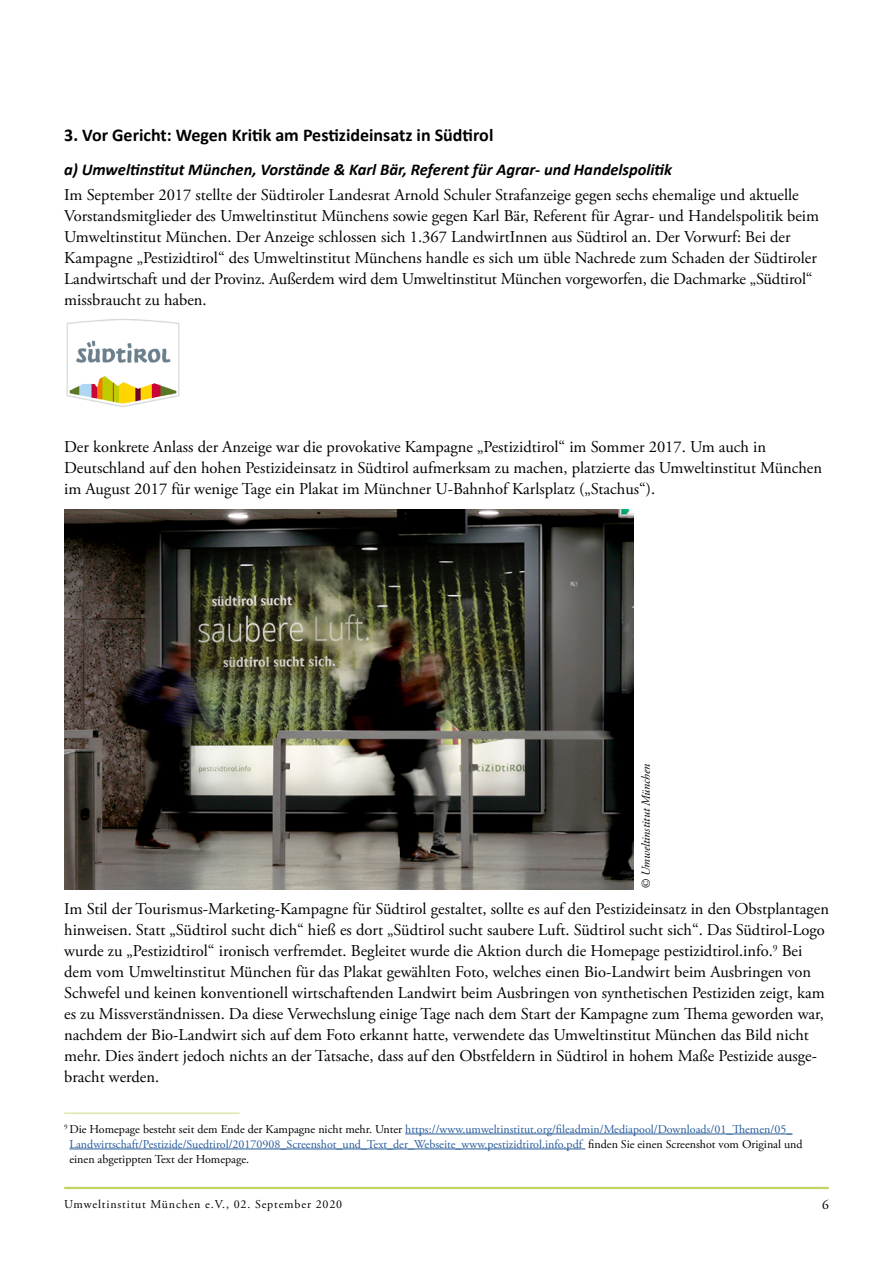
<style>
.page{position:relative;width:893px;height:1263px;background:#fff}
.page>*{position:absolute;margin:0;border:0;box-sizing:border-box;transform-origin:0 0}
.t1{font:700 18px "Calibri";color:#000}
.t2{font:16.5px/21px "Adobe Garamond Pro";color:#000}
.t3{font:italic 700 16.5px "Calibri";color:#000}
.t4{font:13.5px "Adobe Garamond Pro";color:#000}
.t5{font:12px/15px "Adobe Garamond Pro";color:#275b9b}
.t6{font:12px "Adobe Garamond Pro";letter-spacing:.07em;color:#000}
.t7{font:italic 12px "Adobe Garamond Pro";color:#000}
.s1{color:#000}
</style>
<div class="page">
<hr style="left:64px;top:1187px;width:765px;height:2px;background:#bfd461">
<hr style="left:405px;top:1134px;width:387px;height:1px;background:#275b9b">
<hr style="left:69px;top:1149px;width:516px;height:1px;background:#275b9b">
<hr style="left:64px;top:1112px;width:176px;height:2px;background:#d1df8f">
<img style="left:66px;top:319px;width:114px;height:88px">
<img style="left:64px;top:510px;width:569px;height:379px">
<p class="t1" style="left:64px;top:122px;width:431px">3. Vor Gericht: Wegen Kritik am Pestizideinsatz in Südtirol</p>
<p class="t3" style="left:64px;top:158px;width:609px">a) Umweltinstitut München, Vorstände &amp; Karl Bär, Referent für Agrar- und Handelspolitik</p>
<p class="t2" style="left:64px;top:185px;width:756px">Im September 2017 stellte der Südtiroler Landesrat Arnold Schuler Strafanzeige gegen sechs ehemalige und aktuelle Vorstandsmitglieder des Umweltinstitut Münchens sowie gegen Karl Bär, Referent für Agrar- und Handelspolitik beim Umweltinstitut München. Der Anzeige schlossen sich 1.367 LandwirtInnen aus Südtirol an. Der Vorwurf: Bei der Kampagne „Pestizidtirol“ des Umweltinstitut Münchens handle es sich um üble Nachrede zum Schaden der Südtiroler Landwirtschaft und der Provinz. Außerdem wird dem Umweltinstitut München vorgeworfen, die Dachmarke „Südtirol“ missbraucht zu haben.</p>
<p class="t2" style="left:64px;top:437px;width:759px">Der konkrete Anlass der Anzeige war die provokative Kampagne „Pestizidtirol“ im Sommer 2017. Um auch in<br>Deutschland auf den hohen Pestizideinsatz in Südtirol aufmerksam zu machen, platzierte das Umweltinstitut München im August 2017 für wenige Tage ein Plakat im Münchner U-Bahnhof Karlsplatz („Stachus“).</p>
<p class="t7" style="left:639px;top:889px;width:127px;rotate:-90deg">© Umweltinstitut München</p>
<p class="t2" style="left:64px;top:899px;width:766px">Im Stil der Tourismus-Marketing-Kampagne für Südtirol gestaltet, sollte es auf den Pestizideinsatz in den Obstplantagen hinweisen. Statt „Südtirol sucht dich“ hieß es dort „Südtirol sucht saubere Luft. Südtirol sucht sich“. Das Südtirol-Logo wurde zu „Pestizidtirol“ ironisch verfremdet. Begleitet wurde die Aktion durch die Homepage pestizidtirol.info.<sup>9</sup> Bei dem vom Umweltinstitut München für das Plakat gewählten Foto, welches einen Bio-Landwirt beim Ausbringen von Schwefel und keinen konventionell wirtschaftenden Landwirt beim Ausbringen von synthetischen Pestiziden zeigt, kam es zu Missverständnissen. Da diese Verwechslung einige Tage nach dem Start der Kampagne zum Thema geworden war, nachdem der Bio-Landwirt sich auf dem Foto erkannt hatte, verwendete das Umweltinstitut München das Bild nicht mehr. Dies ändert jedoch nichts an der Tatsache, dass auf den Obstfeldern in Südtirol in hohem Maße Pestizide ausge&shy;bracht werden.</p>
<p class="t5" style="left:69px;top:1122px;width:735px;text-indent:-5px"><sup>9</sup> <span class="s1">Die Homepage besteht seit dem Ende der Kampagne nicht mehr. Unter</span> https://www.umweltinstitut.org/fileadmin/Mediapool/Downloads/01_Themen/05_<br>Landwirtschaft/Pestizide/Suedtirol/20170908_Screenshot_und_Text_der_Webseite_www.pestizidtirol.info.pdf <span class="s1">finden Sie einen Screenshot vom Original und einen abgetippten Text der Homepage.</span></p>
<p class="t6" style="left:64px;top:1197px;width:279px">Umweltinstitut München e.V., 02. September 2020</p>
<p class="t4" style="left:822px;top:1196px;width:8px">6</p>
</div>
